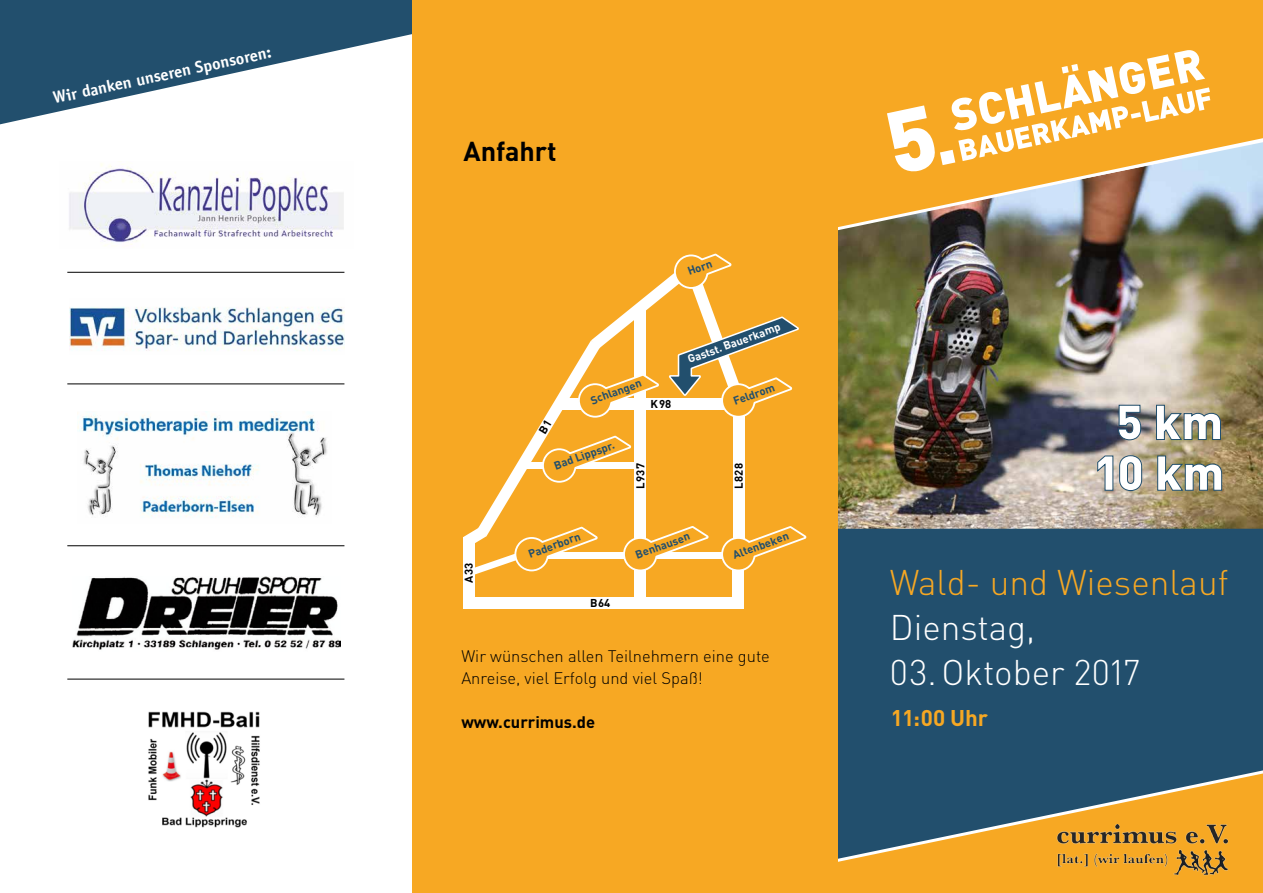
<style>
.page{position:relative;width:1263px;height:893px;background:#fff}
.page>*{position:absolute;margin:0;border:0;box-sizing:border-box;transform-origin:0 0}
.t1{font:300 35.25px "DIN";color:#fff}
.t2{font:300 35.25px "DIN";color:#f7a823}
.t3{font:700 27px "DIN";color:#000}
.t4{font:700 22.5px "DIN";color:#f7a823}
.t5{font:300 16.5px/21.8px "DIN";color:#000}
.t6{font:700 16.5px "Officina Sans";color:#fff}
.t7{font:700 16.5px "DIN";color:#000}
.t8{font:700 11.25px "DIN";color:#224f6d}
.t9{font:700 11.25px "DIN";color:#000}
.t10{font:700 11.25px "DIN";color:#fff}
</style>
<div class="page">
<svg style="left:0;top:0;width:412px;height:124px;fill:#224f6d"></svg>
<div style="left:838px;top:0;width:425px;height:49px;background:#f7a823"></div>
<div style="left:838px;top:521px;width:425px;height:347px;background:#224f6d"></div>
<img style="left:838px;top:232px;width:425px;height:297px">
<img style="left:77px;top:412px;width:250px;height:106px">
<img style="left:73px;top:577px;width:267px;height:73px">
<img style="left:69px;top:163px;width:275px;height:83px">
<img style="left:69px;top:307px;width:275px;height:44px">
<svg style="left:1118px;top:405px;width:103px;height:35px"></svg>
<svg style="left:1097px;top:455px;width:125px;height:36px"></svg>
<hr style="left:67px;top:272px;width:277px;height:1px;background:#000">
<hr style="left:67px;top:384px;width:277px;height:1px;background:#000">
<hr style="left:67px;top:545px;width:277px;height:1px;background:#000">
<hr style="left:67px;top:679px;width:277px;height:1px;background:#000">
<div style="left:838px;top:864px;width:425px;height:29px;background:#f7a823"></div>
<svg style="left:838px;top:770px;width:425px;height:94px"></svg>
<img style="left:1057px;top:825px;width:172px;height:53px">
<div style="left:412px;top:0;width:426px;height:893px;background:#f7a823"></div>
<div style="left:469px;top:597px;width:274px;height:11px;background:#fff"></div>
<div style="left:463px;top:537px;width:12px;height:71px;background:#fff"></div>
<div style="left:732px;top:554px;width:11px;height:53px;background:#fff"></div>
<div style="left:635px;top:307px;width:11px;height:295px;background:#fff"></div>
<img style="left:148px;top:711px;width:112px;height:117px">
<svg style="left:463px;top:253px;width:344px;height:322px"></svg>
<svg style="left:838px;top:49px;width:425px;height:183px"></svg>
<p class="t6" style="left:51px;top:88px;width:224px;rotate:-12deg">Wir danken unseren Sponsoren:</p>
<h2 class="t3" style="left:463px;top:134px;width:95px">Anfahrt</h2>
<p class="t8" style="left:685px;top:265px;width:27px;rotate:-20deg">Horn</p>
<p class="t10" style="left:686px;top:353px;width:99px;rotate:-20deg">Gastst. Bauerkamp</p>
<p class="t8" style="left:588px;top:394px;width:55px;rotate:-20deg">Schlangen</p>
<p class="t8" style="left:731px;top:394px;width:45px;rotate:-20deg">Feldrom</p>
<p class="t8" style="left:552px;top:459px;width:65px;rotate:-20deg">Bad Lippspr.</p>
<p class="t9" style="left:650px;top:396px;width:22px">K 98</p>
<p class="t9" style="left:633px;top:489px;width:28px;rotate:-90deg">L937</p>
<p class="t9" style="left:731px;top:489px;width:28px;rotate:-90deg">L828</p>
<p class="t9" style="left:461px;top:583px;width:22px;rotate:-90deg">A33</p>
<p class="t8" style="left:526px;top:547px;width:56px;rotate:-20deg">Paderborn</p>
<p class="t8" style="left:633px;top:548px;width:59px;rotate:-20deg">Benhausen</p>
<p class="t8" style="left:731px;top:548px;width:60px;rotate:-20deg">Altenbeken</p>
<p class="t9" style="left:590px;top:595px;width:22px">B64</p>
<p class="t5" style="left:461px;top:645px;width:310px">Wir wünschen allen Teilnehmern eine gute<br>Anreise, viel Erfolg und viel Spaß!</p>
<p class="t7" style="left:461px;top:711px;width:135px">www.currimus.de</p>
<h1 class="t2" style="left:890px;top:561px;width:340px">Wald- und Wiesenlauf</h1>
<h1 class="t1" style="left:890px;top:606px;width:147px">Dienstag,</h1>
<h1 class="t1" style="left:890px;top:651px;width:252px">03. Oktober 2017</h1>
<h3 class="t4" style="left:891px;top:704px;width:99px">11:00 Uhr</h3>
</div>
